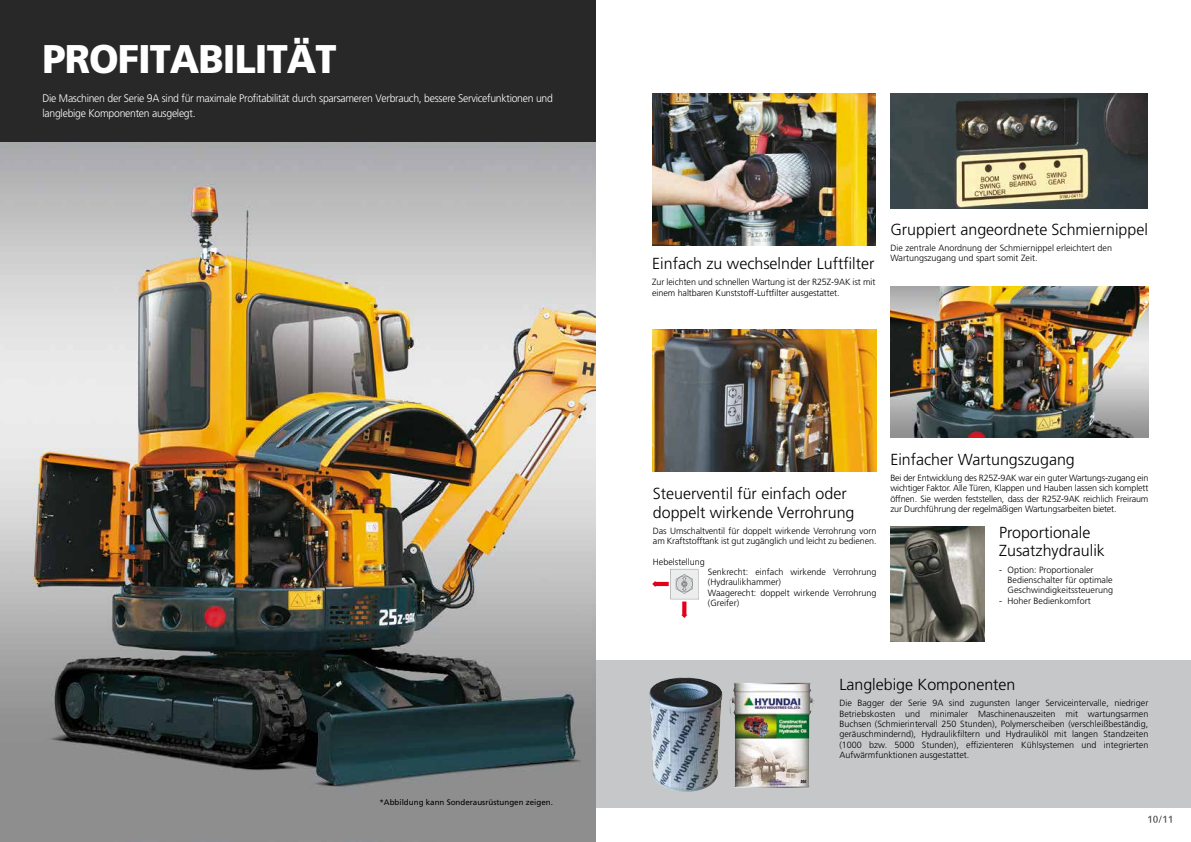
<style>
.page{position:relative;width:1191px;height:842px;background:#fff}
.page>*{position:absolute;margin:0;border:0;box-sizing:border-box;transform-origin:0 0}
.t1{font:900 40px "Frutiger LT Std";letter-spacing:-.025em;color:#fff;scale:.95 1}
.t2{font:300 16px/18.4px "Frutiger LT Std";color:#000}
.t3{font:300 11px/15px "Frutiger LT Std";letter-spacing:-.025em;color:#fff;scale:.95 1}
.t4{font:300 9px/10.4px "Frutiger LT Std";color:#000}
.t5{font:8px "Frutiger LT Std";color:#000}
</style>
<div class="page">
<div style="left:595px;top:660px;width:596px;height:148px;background:#c6c7c8"></div>
<img style="left:0;top:142px;width:595px;height:700px">
<img style="left:649px;top:677px;width:74px;height:115px">
<img style="left:729px;top:683px;width:85px;height:105px">
<img style="left:890px;top:287px;width:258px;height:151px">
<img style="left:652px;top:94px;width:224px;height:152px">
<img style="left:890px;top:94px;width:258px;height:115px">
<img style="left:890px;top:526px;width:94px;height:115px">
<img style="left:653px;top:330px;width:223px;height:142px">
<svg style="left:652px;top:569px;width:46px;height:49px"></svg>
<svg style="left:1148px;top:816px;width:23px;height:7px"></svg>
<div style="left:0;top:0;width:595px;height:142px;background:#282829"></div>
<h1 class="t1" style="left:43px;top:34px;width:311px">PROFITABILITÄT</h1>
<p class="t3" style="left:43px;top:91px;width:539px">Die Maschinen der Serie 9A sind für maximale Profitabilität durch sparsameren Verbrauch, bessere Servicefunktionen und langlebige Komponenten ausgelegt.</p>
<p class="t5" style="left:379px;top:798px;width:175px">*Abbildung kann Sonderausrüstungen zeigen.</p>
<h2 class="t2" style="left:652px;top:255px;width:224px">Einfach zu wechselnder Luftfilter</h2>
<p class="t4" style="left:652px;top:277px;width:225px">Zur leichten und schnellen Wartung ist der R25Z-9AK ist mit einem haltbaren Kunststoff-Luftfilter ausgestattet.</p>
<h2 class="t2" style="left:890px;top:220px;width:259px">Gruppiert angeordnete Schmiernippel</h2>
<p class="t4" style="left:890px;top:243px;width:223px">Die zentrale Anordnung der Schmiernippel erleichtert den<br>Wartungszugang und spart somit Zeit.</p>
<h2 class="t2" style="left:653px;top:485px;width:203px">Steuerventil für einfach oder doppelt wirkende Verrohrung</h2>
<p class="t4" style="left:653px;top:525px;width:225px">Das Umschaltventil für doppelt wirkende Verrohrung vorn am Kraftstofftank ist gut zugänglich und leicht zu bedienen.</p>
<p class="t4" style="left:653px;top:557px;width:54px">Hebelstellung</p>
<p class="t4" style="left:708px;top:567px;width:170px">Senkrecht: einfach wirkende Verrohrung (Hydraulikhammer)<br>Waagerecht: doppelt wirkende Verrohrung (Greifer)</p>
<h2 class="t2" style="left:890px;top:450px;width:186px">Einfacher Wartungszugang</h2>
<p class="t4" style="left:890px;top:473px;width:259px;text-align:justify">Bei der Entwicklung des R25Z-9AK war ein guter Wartungs-zugang ein wichtiger Faktor. Alle Türen, Klappen und Hauben lassen sich komplett öffnen. Sie werden feststellen, dass der R25Z-9AK reichlich Freiraum zur Durchführung der regelmäßigen Wartungsarbeiten bietet.</p>
<h2 class="t2" style="left:999px;top:524px;width:107px">Proportionale<br>Zusatzhydraulik</h2>
<p class="t4" style="left:1007px;top:564px;width:107px;text-indent:-9px">- Option: Proportionaler<br>Bedienschalter für optimale<br>Geschwindigkeitssteuerung</p>
<p class="t4" style="left:999px;top:595px;width:93px">- Hoher Bedienkomfort</p>
<h2 class="t2" style="left:839px;top:676px;width:178px">Langlebige Komponenten</h2>
<p class="t4" style="left:839px;top:698px;width:310px;text-align:justify">Die Bagger der Serie 9A sind zugunsten langer Serviceintervalle, niedriger Betriebskosten und minimaler Maschinenauszeiten mit wartungsarmen Buchsen (Schmierintervall 250 Stunden), Polymerscheiben (verschleißbeständig, geräuschmindernd), Hydraulikfiltern und Hydrauliköl mit langen Standzeiten (1000 bzw. 5000 Stunden), effizienteren Kühlsystemen und integrierten Aufwärmfunktionen ausgestattet.</p>
</div>
